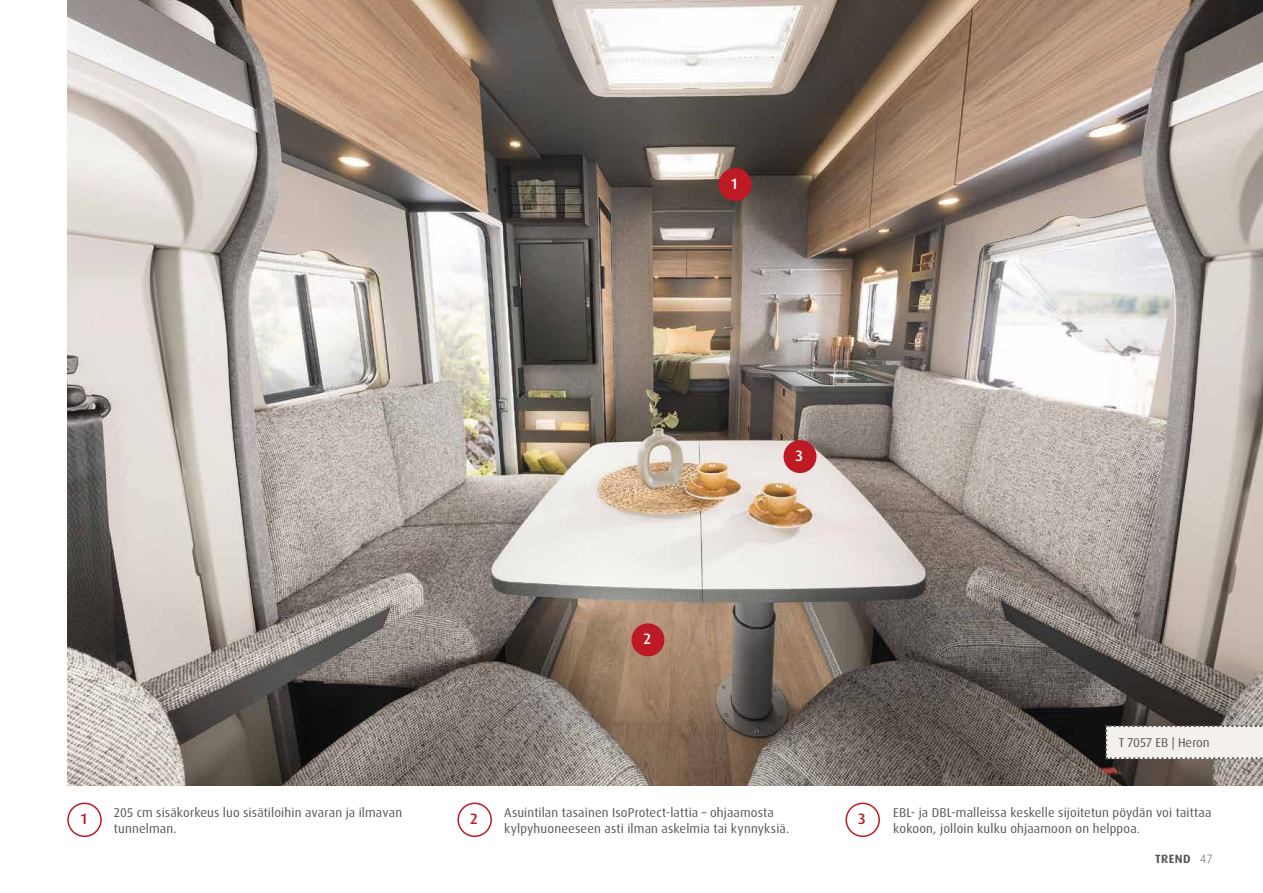
<style>
.page{position:relative;width:1263px;height:893px;background:#fff}
.page>*{position:absolute;margin:0;border:0;box-sizing:border-box;transform-origin:0 0}
.t1{font:500 15px "Dax Pro";color:#bd1a26}
.t2{font:500 15px "Dax Pro";color:#fff}
.t3{font:12.75px/16.5px "Dax Pro";letter-spacing:.015em;color:#565656}
.t4{font:700 12px "Dax Pro";letter-spacing:.04em;color:#565656}
.t5{font:300 12px "Dax OT";color:#565656}
</style>
<div class="page">
<img style="left:67px;top:0;width:1196px;height:786px">
<div style="left:67px;top:803px;width:35px;height:34px;border:2px solid #bd1a26;border-radius:50%"></div>
<div style="left:457px;top:803px;width:35px;height:34px;border:2px solid #bd1a26;border-radius:50%"></div>
<div style="left:845px;top:803px;width:35px;height:34px;border:2px solid #bd1a26;border-radius:50%"></div>
<div style="left:719px;top:168px;width:33px;height:33px;background:#bd1a26;border-radius:50%"></div>
<div style="left:631px;top:623px;width:33px;height:33px;background:#bd1a26;border-radius:50%"></div>
<div style="left:783px;top:440px;width:33px;height:33px;background:#bd1a26;border-radius:50%"></div>
<svg style="left:1105px;top:725px;width:158px;height:34px;background:#e8e5e1"></svg>
<p class="t2" style="left:731px;top:174px;width:8px">1</p>
<p class="t2" style="left:643px;top:629px;width:9px">2</p>
<p class="t2" style="left:795px;top:446px;width:9px">3</p>
<p class="t3" style="left:1119px;top:735px;width:92px">T 7057 EB | Heron</p>
<p class="t3" style="left:114px;top:804px;width:290px">205 cm sisäkorkeus luo sisätiloihin avaran ja ilmavan tunnelman.</p>
<p class="t3" style="left:504px;top:804px;width:287px">Asuintilan tasainen IsoProtect-lattia – ohjaamosta kylpyhuoneeseen asti ilman askelmia tai kynnyksiä.</p>
<p class="t3" style="left:893px;top:804px;width:320px">EBL- ja DBL-malleissa keskelle sijoitetun pöydän voi taittaa kokoon, jolloin kulku ohjaamoon on helppoa.</p>
<p class="t1" style="left:81px;top:809px;width:8px">1</p>
<p class="t1" style="left:470px;top:809px;width:9px">2</p>
<p class="t1" style="left:858px;top:809px;width:9px">3</p>
<p class="t4" style="left:1155px;top:851px;width:37px">TREND</p>
<p class="t5" style="left:1200px;top:851px;width:14px">47</p>
</div>
